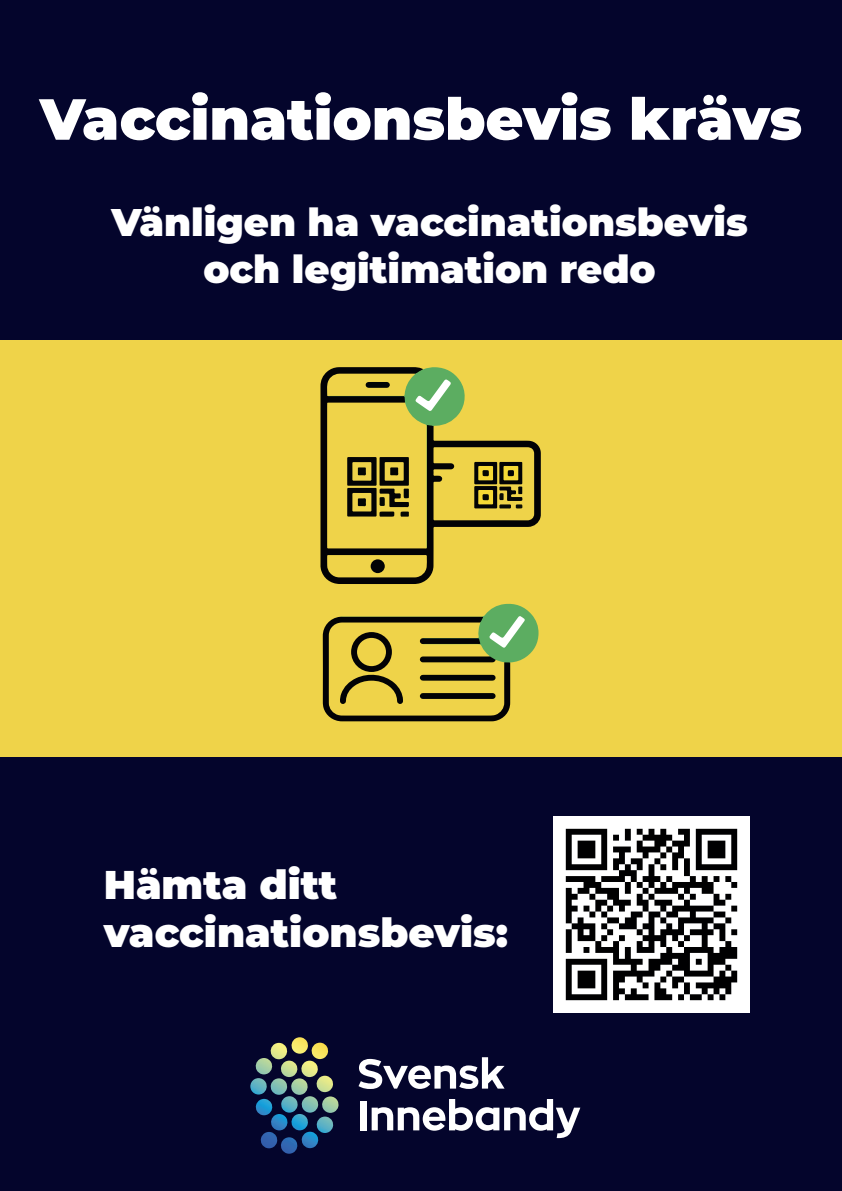
<style>
.page{position:relative;width:842px;height:1191px;background:#04052c}
.page>*{position:absolute;margin:0;border:0;box-sizing:border-box;transform-origin:0 0}
.t1{font:900 57.9px "Montserrat";color:#fff}
.t2{font:900 40.1px/48.1px "Montserrat";color:#fff}
.t3{font:900 38.6px/46.3px "Montserrat";color:#fff;text-align:center}
</style>
<div class="page">
<img style="left:250px;top:1037px;width:83px;height:75px">
<svg style="left:358px;top:1057px;width:147px;height:32px"></svg>
<div style="left:360px;top:1101px;width:6px;height:29px;background:#fff"></div>
<svg style="left:372px;top:1099px;width:208px;height:39px"></svg>
<div style="left:0;top:341px;width:842px;height:416px;background:#efd349"></div>
<svg style="left:320px;top:372px;width:221px;height:212px"></svg>
<svg style="left:327px;top:555px;width:100px;height:22px"></svg>
<div style="left:371px;top:559px;width:14px;height:14px;background:#020305;border-radius:50%"></div>
<svg style="left:327px;top:367px;width:207px;height:181px"></svg>
<svg style="left:323px;top:603px;width:216px;height:118px"></svg>
<div style="left:357px;top:638px;width:29px;height:28px;background:#efd349;border-radius:50%"></div>
<img style="left:553px;top:816px;width:196px;height:196px">
<h1 class="t1" style="left:40px;top:76px;width:764px">Vaccinationsbevis krävs</h1>
<p class="t3" style="left:111px;top:197px;width:638px">Vänligen ha vaccinationsbevis och legitimation redo</p>
<p class="t2" style="left:104px;top:858px;width:406px">Hämta ditt vaccinationsbevis:</p>
</div>
